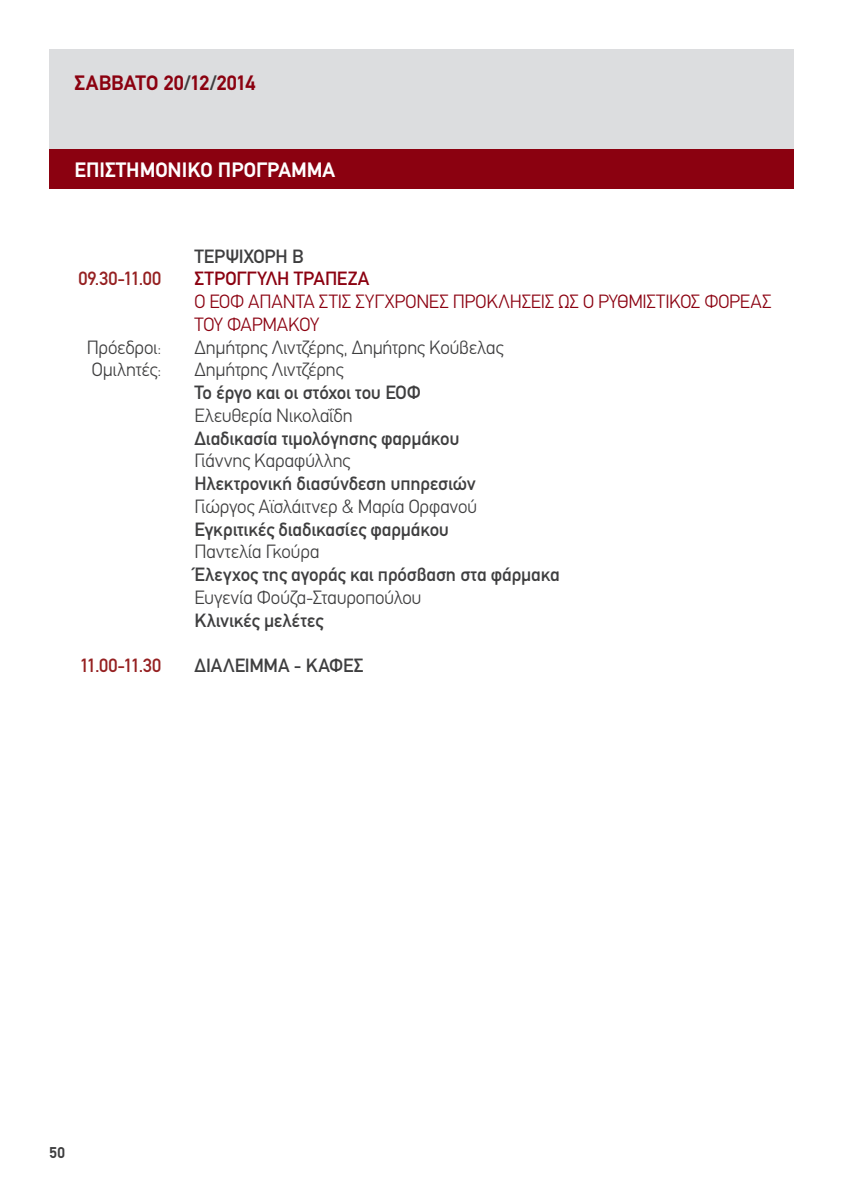
<style>
.page{position:relative;width:844px;height:1191px;background:#fff}
.page>*{position:absolute;margin:0;border:0;box-sizing:border-box;transform-origin:0 0}
.t1{font:700 21px "PF Din Text";color:#fff}
.t2{font:700 21px "PF Din Text";letter-spacing:-.005em;color:#8b0110}
.t3{font:500 19.25px "PF Din Text";letter-spacing:-.005em;color:#3e3e3f}
.t4{font:300 19.25px/22.8px "PF Din Text";letter-spacing:-.015em;color:#3e3e3f}
.t5{font:300 19.25px/22.8px "PF Din Text";letter-spacing:-.01em;color:#8b0110}
.t6{font:500 19.25px "PF Din Text";letter-spacing:-.005em;color:#952021}
.t7{font:500 19.25px "PF Din Text";color:#8b0110}
.t8{font:700 15.75px "PF Din Text";color:#3e3e3f}
.s1{color:#3e3e3f}
</style>
<div class="page">
<div style="left:50px;top:50px;width:744px;height:99px;background:#dcdddf"></div>
<div style="left:50px;top:149px;width:744px;height:40px;background:#8b0110"></div>
<p class="t2" style="left:74px;top:71px;width:182px">Σαββατο 20<span class="s1">/</span>12<span class="s1">/</span>2014</p>
<p class="t1" style="left:74px;top:157px;width:158px">επιστημονικο ΠΡΟΓΡΑΜΜΑ</p>
<p class="t6" style="left:78px;top:268px;width:84px">09.30-11.00</p>
<p class="t4" style="left:87px;top:336px;width:76px">Πρόεδροι:<br>Ομιλητές:</p>
<p class="t6" style="left:80px;top:654px;width:83px">11.00-11.30</p>
<p class="t3" style="left:194px;top:245px;width:111px">ΤΕΡΨΙΧΟΡΗ Β</p>
<p class="t7" style="left:194px;top:268px;width:176px">ΣΤΡΟΓΓΥΛΗ ΤΡΑΠΕΖΑ</p>
<p class="t5" style="left:194px;top:290px;width:578px">Ο ΕΟΦ ΑΠΑΝΤΑ ΣΤΙΣ ΣΥΓΧΡΟΝΕΣ ΠΡΟΚΛΗΣΕΙΣ ΩΣ Ο ΡΥΘΜΙΣΤΙΚΟΣ ΦΟΡΕΑΣ<br>ΤΟΥ ΦΑΡΜΑΚΟΥ</p>
<p class="t4" style="left:194px;top:336px;width:310px">Δημήτρης Λιντζέρης, Δημήτρης Κούβελας<br>Δημήτρης Λιντζέρης</p>
<p class="t3" style="left:194px;top:381px;width:228px">Το έργο και οι στόχοι του ΕΟΦ</p>
<p class="t4" style="left:194px;top:404px;width:160px">Ελευθερία Νικολαΐδη</p>
<p class="t3" style="left:194px;top:427px;width:266px">Διαδικασία τιμολόγησης φαρμάκου</p>
<p class="t4" style="left:194px;top:449px;width:157px">Γιάννης Καραφύλλης</p>
<p class="t3" style="left:194px;top:472px;width:282px">Ηλεκτρονική διασύνδεση υπηρεσιών</p>
<p class="t4" style="left:194px;top:495px;width:284px">Γιώργος Αϊσλάιτνερ &amp; Μαρία Ορφανού</p>
<p class="t3" style="left:194px;top:518px;width:256px">Εγκριτικές διαδικασίες φαρμάκου</p>
<p class="t4" style="left:194px;top:540px;width:127px">Παντελία Γκούρα</p>
<p class="t3" style="left:194px;top:563px;width:367px">Έλεγχος της αγοράς και πρόσβαση στα φάρμακα</p>
<p class="t4" style="left:194px;top:586px;width:229px">Ευγενία Φούζα-Σταυροπούλου</p>
<p class="t3" style="left:194px;top:609px;width:130px">Κλινικές μελέτες</p>
<p class="t3" style="left:194px;top:654px;width:170px">ΔΙΑΛΕΙΜΜΑ - ΚΑΦΕΣ</p>
<p class="t8" style="left:50px;top:1143px;width:17px">50</p>
</div>
